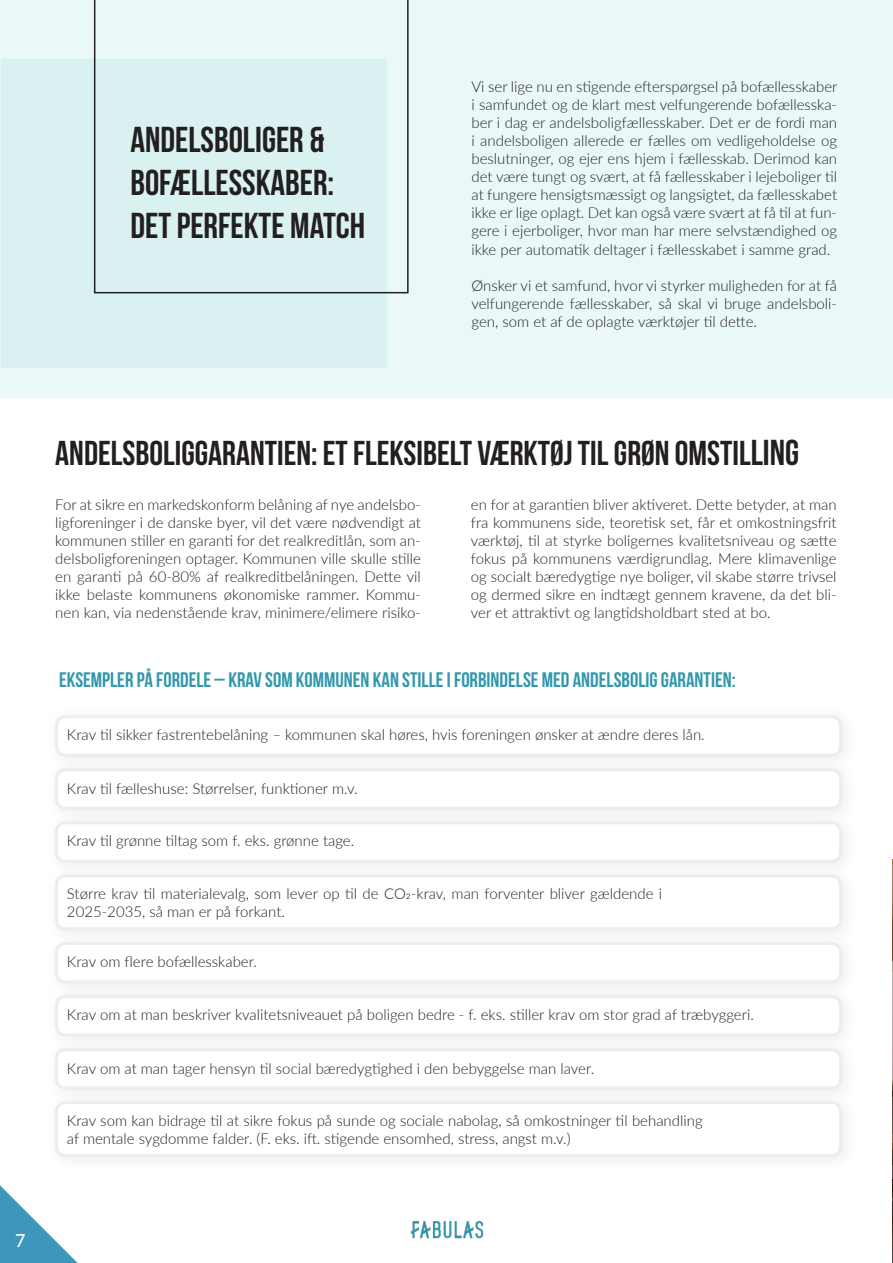
<style>
.page{position:relative;width:893px;height:1263px;background:#fff}
.page>*{position:absolute;margin:0;border:0;box-sizing:border-box;transform-origin:0 0}
.t1{font:36px/43.2px "Bebas Neue";color:#231f20}
.t2{font:34.5px "Bebas Neue";color:#231f20}
.t3{font:21px "Bebas Neue";color:#3298ac}
.t4{font:500 18px "Lato";color:#fefcfd}
.t5{font:300 15px/18px "Lato";color:#231f20;text-align:justify}
.s1{font-size:36px}
</style>
<div class="page">
<div style="left:0;top:0;width:893px;height:397px;background:#ebf8f8"></div>
<div style="left:44px;top:704px;width:815px;height:69px;background:#231f20;opacity:.09"></div>
<div style="left:56px;top:717px;width:784px;height:38px;background:#fff;border-radius:9px"></div>
<div style="left:55px;top:715px;width:787px;height:41px;border:3px solid #ededed;border-radius:9px"></div>
<div style="left:44px;top:757px;width:815px;height:69px;background:#f7f6f7"></div>
<div style="left:56px;top:770px;width:784px;height:38px;background:#fff;border-radius:9px"></div>
<div style="left:55px;top:768px;width:787px;height:42px;border:3px solid #ededed;border-radius:9px"></div>
<div style="left:44px;top:931px;width:815px;height:69px;background:#f6f6f6"></div>
<div style="left:56px;top:943px;width:784px;height:39px;background:#fff;border-radius:9px"></div>
<div style="left:55px;top:942px;width:787px;height:41px;border:3px solid #ededed;border-radius:9px"></div>
<div style="left:44px;top:863px;width:815px;height:84px;background:#f6f6f6"></div>
<div style="left:56px;top:876px;width:784px;height:53px;background:#fff;border-radius:9px"></div>
<div style="left:55px;top:874px;width:787px;height:56px;border:3px solid #ededed;border-radius:9px"></div>
<div style="left:44px;top:1037px;width:815px;height:69px;background:#f6f6f6"></div>
<div style="left:56px;top:1050px;width:784px;height:38px;background:#fff;border-radius:9px"></div>
<div style="left:55px;top:1048px;width:787px;height:41px;border:3px solid #ededed;border-radius:9px"></div>
<div style="left:44px;top:810px;width:815px;height:70px;background:#f7f7f7"></div>
<div style="left:56px;top:823px;width:784px;height:38px;background:#fff;border-radius:9px"></div>
<div style="left:55px;top:821px;width:787px;height:42px;border:3px solid #ededed;border-radius:9px"></div>
<div style="left:44px;top:984px;width:815px;height:70px;background:#f7f6f6"></div>
<div style="left:56px;top:996px;width:784px;height:39px;background:#fff;border-radius:9px"></div>
<div style="left:55px;top:995px;width:787px;height:41px;border:3px solid #ededed;border-radius:9px"></div>
<div style="left:44px;top:1090px;width:815px;height:84px;background:#f8f7f8"></div>
<div style="left:56px;top:1103px;width:784px;height:52px;background:#fff;border-radius:9px"></div>
<div style="left:55px;top:1101px;width:787px;height:56px;border:3px solid #ededed;border-radius:9px"></div>
<div style="left:1px;top:60px;width:386px;height:308px;background:#d9f2f1"></div>
<img style="left:410px;top:1221px;width:74px;height:18px">
<img style="left:892px;top:859px;width:1px;height:404px">
<svg style="left:94px;top:0;width:315px;height:293px"></svg>
<svg style="left:0;top:1185px;width:78px;height:78px"></svg>
<p class="t1" style="left:130px;top:118px;width:195px">ANDELSBOLIGER &amp;</p>
<p class="t1" style="left:130px;top:161px;width:236px">BOFÆLLESSKABER:<br>DET PERFEKTE MATCH</p>
<p class="t5" style="left:471px;top:78px;width:367px">Vi ser lige nu en stigende efterspørgsel på bofællesskaber i samfundet og de klart mest velfungerende bofællesska&shy;ber i dag er andelsboligfællesskaber. Det er de fordi man i andelsboligen allerede er fælles om vedligeholdelse og beslutninger, og ejer ens hjem i fællesskab. Derimod kan det være tungt og svært, at få fællesskaber i lejeboliger til at fungere hensigtsmæssigt og langsigtet, da fællesskabet ikke er lige oplagt. Det kan også være svært at få til at fun&shy;gere i ejerboliger, hvor man har mere selvstændighed og ikke per automatik deltager i fællesskabet i samme grad.</p>
<p class="t5" style="left:471px;top:276px;width:367px">Ønsker vi et samfund, hvor vi styrker muligheden for at få velfungerende fællesskaber, så skal vi bruge andelsboli&shy;gen, som et af de oplagte værktøjer til dette.</p>
<p class="t2" style="left:55px;top:434px;width:745px">ANDELSBOLIGGARANTIEN: ET FLEKSIBELT VÆRKTØJ TIL GRØN OMSTIL<span class="s1">LING</span></p>
<p class="t5" style="left:55px;top:495px;width:367px">For at sikre en markedskonform belåning af nye andelsbo&shy;ligforeninger i de danske byer, vil det være nødvendigt at kommunen stiller en garanti for det realkreditlån, som an&shy;delsboligforeningen optager. Kommunen ville skulle stille en garanti på 60-80% af realkreditbelåningen. Dette vil ikke belaste kommunens økonomiske rammer. Kommu&shy;nen kan, via nedenstående krav, minimere/elimere risiko-</p>
<p class="t5" style="left:471px;top:495px;width:367px">en for at garantien bliver aktiveret. Dette betyder, at man fra kommunens side, teoretisk set, får et omkostningsfrit værktøj, til at styrke boligernes kvalitetsniveau og sætte fokus på kommunens værdigrundlag. Mere klimavenlige og socialt bæredygtige nye boliger, vil skabe større trivsel og dermed sikre en indtægt gennem kravene, da det bli&shy;ver et attraktivt og langtidsholdbart sted at bo.</p>
<p class="t3" style="left:59px;top:668px;width:678px">EKSEMPLER PÅ FORDELE – KRAV SOM KOMMUNEN KAN STILLE I FORBINDELSE MED ANDELSBOLIG GARANTIEN:</p>
<p class="t5" style="left:67px;top:725px;width:639px">Krav til sikker fastrentebelåning – kommunen skal høres, hvis foreningen ønsker at ændre deres lån.</p>
<p class="t5" style="left:67px;top:779px;width:292px">Krav til fælleshuse: Størrelser, funktioner m.v.</p>
<p class="t5" style="left:67px;top:831px;width:289px">Krav til grønne tiltag som f. eks. grønne tage.</p>
<p class="t5" style="left:67px;top:884px;width:597px">Større krav til materialevalg, som lever op til de CO2-krav, man forventer bliver gældende i<br>2025-2035, så man er på forkant.</p>
<p class="t5" style="left:67px;top:952px;width:192px">Krav om flere bofællesskaber.</p>
<p class="t5" style="left:67px;top:1005px;width:688px">Krav om at man beskriver kvalitetsniveauet på boligen bedre - f. eks. stiller krav om stor grad af træbyggeri.</p>
<p class="t5" style="left:67px;top:1059px;width:529px">Krav om at man tager hensyn til social bæredygtighed i den bebyggelse man laver.</p>
<p class="t5" style="left:67px;top:1111px;width:637px">Krav som kan bidrage til at sikre fokus på sunde og sociale nabolag, så omkostninger til behandling af mentale sygdomme falder. (F. eks. ift. stigende ensomhed, stress, angst m.v.)</p>
<p class="t4" style="left:15px;top:1228px;width:12px">7</p>
</div>
